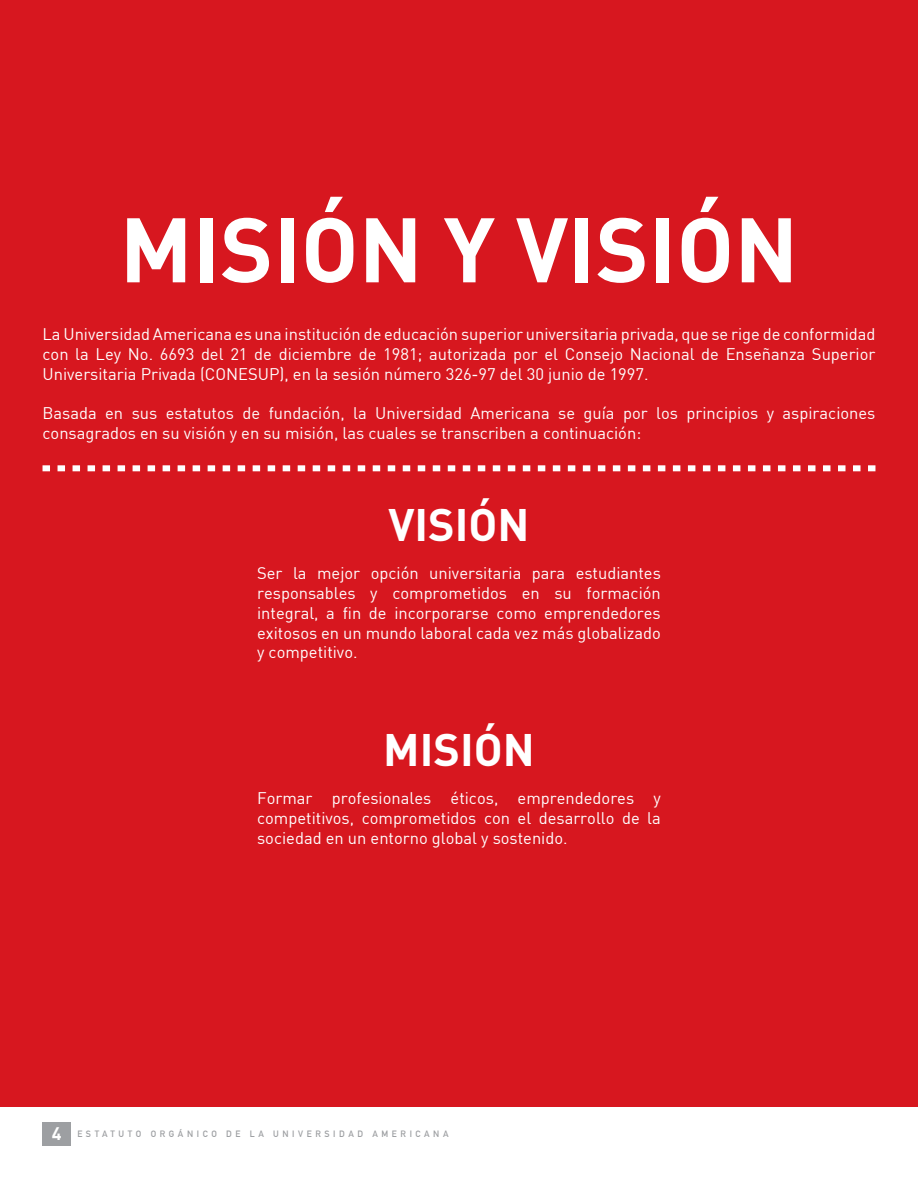
<style>
.page{position:relative;width:918px;height:1188px;background:#fff}
.page>*{position:absolute;margin:0;border:0;box-sizing:border-box;transform-origin:0 0}
.Títulos-internos{font:700 90px "DIN";color:#fff}
.Títulos-internos-2{font:700 45px "DIN";color:#fff}
.contenidos{font:16.5px/19.8px "DIN";color:#fff;text-align:justify}
.t1{font:700 9px "DIN Alternate";letter-spacing:.4em;color:#9d9fa2}
.s1{font-family:"DIN";font-size:18px;color:#fff}
</style>
<div class="page">
<div style="left:0;top:0;width:918px;height:1107px;background:#d7171f"></div>
<svg style="left:43px;top:465px;width:832px;height:6px"></svg>
<div style="left:43px;top:1122px;width:28px;height:23px;background:#9d9fa2"></div>
<p class="Títulos-internos" style="left:120px;top:191px;width:680px">MISIÓN Y VISIÓN</p>
<p class="contenidos" style="left:43px;top:324px;width:835px">La Universidad Americana es una institución de educación superior universitaria privada, que se rige de conformidad con la Ley No. 6693 del 21 de diciembre de 1981; autorizada por el Consejo Nacional de Enseñanza Superior Universitaria Privada (CONESUP), en la sesión número 326-97 del 30 junio de 1997.</p>
<p class="contenidos" style="left:43px;top:403px;width:834px">Basada en sus estatutos de fundación, la Universidad Americana se guía por los principios y aspiraciones consagrados en su visión y en su misión, las cuales se transcriben a continuación:</p>
<p class="Títulos-internos-2" style="left:388px;top:495px;width:143px">VISIÓN</p>
<p class="contenidos" style="left:257px;top:563px;width:405px">Ser la mejor opción universitaria para estudiantes responsables y comprometidos en su formación integral, a fin de incorporarse como emprendedores exitosos en un mundo laboral cada vez más globalizado y competitivo.</p>
<p class="Títulos-internos-2" style="left:383px;top:720px;width:153px">MISIÓN</p>
<p class="contenidos" style="left:257px;top:788px;width:405px">Formar profesionales éticos, emprendedores y competitivos, comprometidos con el desarrollo de la sociedad en un entorno global y sostenido.</p>
<p class="t1" style="left:52px;top:1127px;width:398px"><span class="s1">4</span> ESTATUTO ORGÁNICO DE LA UNIVERSIDAD AMERICANA</p>
</div>
